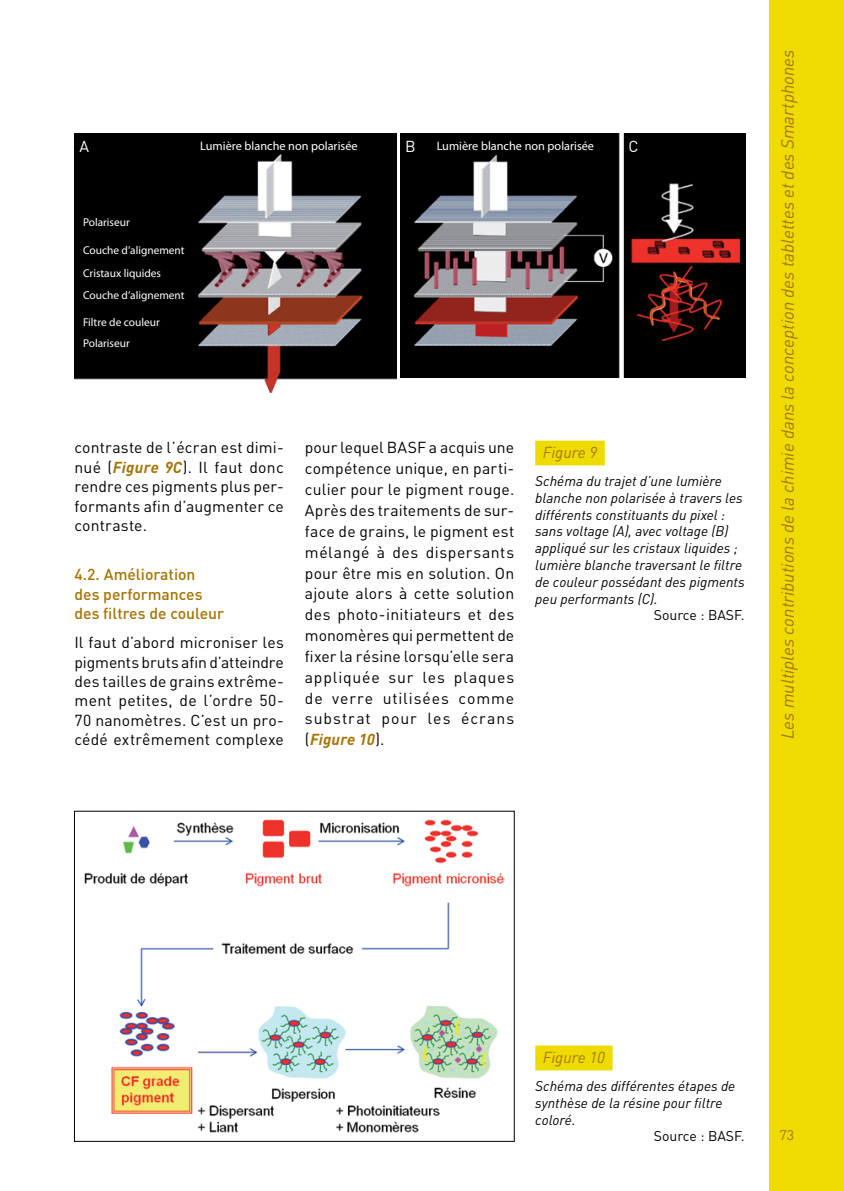
<style>
.page{position:relative;width:844px;height:1191px;background:#fff}
.page>*{position:absolute;margin:0;border:0;box-sizing:border-box;transform-origin:0 0}
.t1{font:italic 17.5px "DIN";color:#a57406}
._04-Texte_courant{font:15.75px/20.8px "DIN";letter-spacing:.015em;color:#000;text-align:justify}
._7-inter_2{font:500 15.75px/19.4px "DIN";color:#a57406}
._05_legende_numero{font:italic 15.75px "DIN";color:#a57406}
.t2{font:15.75px "DIN";color:#fff}
._05-legendes{font:italic 14px/16.8px "DIN";color:#000}
.Credit_photo{font:14px "DIN";color:#000}
.t3{font:14px "DIN";color:#a57406}
.t4{font:12.25px "Myriad Pro";color:#fff}
.t5{font:11.38px "Myriad Pro";color:#fff}
.s1{font-weight:700;font-style:italic;color:#a57406}
</style>
<div class="page">
<div style="left:769px;top:0;width:74px;height:1191px;background:#eedc00"></div>
<img style="left:400px;top:134px;width:344px;height:244px">
<img style="left:74px;top:134px;width:323px;height:258px">
<div style="left:535px;top:441px;width:69px;height:24px;background:#eedc00"></div>
<img style="left:85px;top:819px;width:419px;height:314px">
<div style="left:535px;top:1045px;width:77px;height:25px;background:#eedc00"></div>
<p class="t2" style="left:79px;top:136px;width:11px">A</p>
<p class="t2" style="left:405px;top:136px;width:12px">B</p>
<p class="t2" style="left:628px;top:136px;width:12px">C</p>
<p class="t4" style="left:200px;top:138px;width:159px">Lumière blanche non polarisée</p>
<p class="t4" style="left:436px;top:138px;width:159px">Lumière blanche non polarisée</p>
<p class="t5" style="left:83px;top:215px;width:48px">Polariseur</p>
<p class="t5" style="left:83px;top:243px;width:103px">Couche d’alignement</p>
<p class="t5" style="left:83px;top:289px;width:103px">Couche d’alignement</p>
<p class="t5" style="left:83px;top:315px;width:78px">Filtre de couleur</p>
<p class="t5" style="left:83px;top:266px;width:79px">Cristaux liquides</p>
<p class="t5" style="left:83px;top:336px;width:48px">Polariseur</p>
<p class="_04-Texte_courant" style="left:74px;top:438px;width:211px;line-height:19.4px">contraste de l’écran est dimi&shy;nué (<span class="s1">Figure 9C</span>). Il faut donc rendre ces pigments plus per&shy;formants afin d’augmenter ce contraste.</p>
<p class="_7-inter_2" style="left:74px;top:564px;width:151px">4.2. Amélioration des performances des filtres de couleur</p>
<p class="_04-Texte_courant" style="left:74px;top:632px;width:211px;line-height:19.4px">Il faut d’abord microniser les pigments bruts afin d’atteindre des tailles de grains extrême&shy;ment petites, de l’ordre 50- 70 nanomètres. C’est un pro&shy;cédé extrêmement complexe</p>
<p class="_04-Texte_courant" style="left:305px;top:437px;width:211px">pour lequel BASF a acquis une compétence unique, en parti&shy;culier pour le pigment rouge.<br>Après des traitements de sur&shy;face de grains, le pigment est mélangé à des dispersants pour être mis en solution. On ajoute alors à cette solution des photo-initiateurs et des monomères qui permettent de fixer la résine lorsqu’elle sera appliquée sur les plaques de verre utilisées comme substrat pour les écrans (<span class="s1">Figure 10</span>).</p>
<p class="_05_legende_numero" style="left:542px;top:442px;width:56px">Figure 9</p>
<p class="_05-legendes" style="left:535px;top:472px;width:211px">Schéma du trajet d’une lumière blanche non polarisée à travers les différents constituants du pixel : sans voltage (A), avec voltage (B) appliqué sur les cristaux liquides ; lumière blanche traversant le filtre de couleur possédant des pigments peu performants (C).</p>
<p class="Credit_photo" style="left:653px;top:606px;width:92px">Source : BASF.</p>
<p class="t1" style="left:776px;top:739px;width:691px;rotate:-90deg">Les multiples contributions de la chimie dans la conception des tablettes et des Smartphones</p>
<p class="_05_legende_numero" style="left:542px;top:1047px;width:64px">Figure 10</p>
<p class="_05-legendes" style="left:535px;top:1077px;width:201px">Schéma des différentes étapes de synthèse de la résine pour filtre coloré.</p>
<p class="Credit_photo" style="left:653px;top:1127px;width:92px">Source : BASF.</p>
<p class="t3" style="left:779px;top:1125px;width:16px">73</p>
</div>
